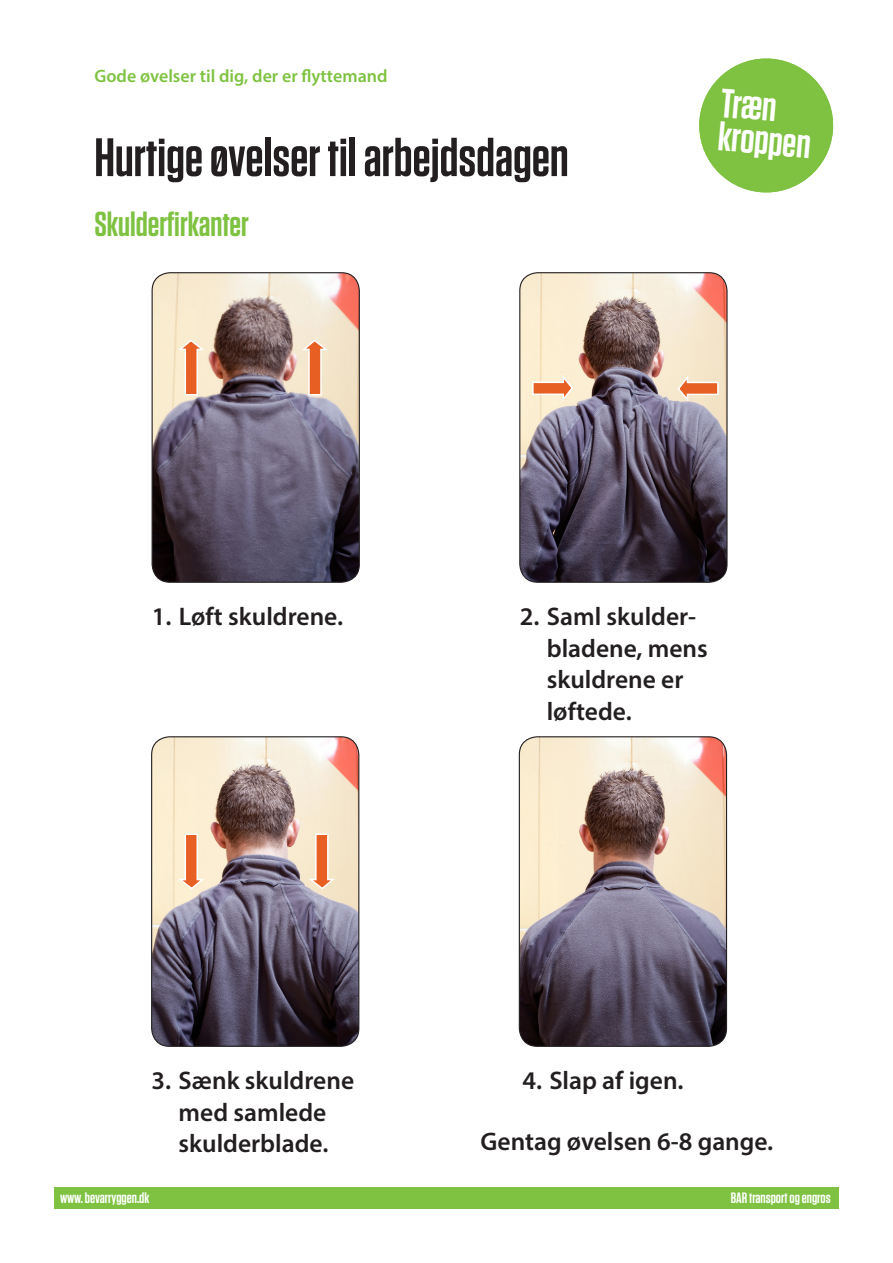
<style>
.page{position:relative;width:893px;height:1263px;background:#fff}
.page>*{position:absolute;margin:0;border:0;box-sizing:border-box;transform-origin:0 0}
.t1{font:600 54px "Tungsten";color:#231f20}
.t2{font:600 40.95px "Tungsten";color:#fff}
.t3{font:600 34.5px "Tungsten";color:#7fc241}
.t4{font:600 25.5px/31.5px "Myriad Pro";color:#231f20}
.t5{font:600 18px "Myriad Pro";color:#7fc241}
.t6{font:600 15px "Tungsten";color:#fff}
</style>
<div class="page">
<div style="left:54px;top:1188px;width:785px;height:21px;background:#7fc241"></div>
<svg style="left:699px;top:58px;width:135px;height:135px"></svg>
<img style="left:152px;top:273px;width:207px;height:309px">
<div style="left:152px;top:272px;width:208px;height:311px;border:1px solid #231f20;border-radius:18px"></div>
<img style="left:520px;top:273px;width:206px;height:309px">
<div style="left:519px;top:272px;width:209px;height:311px;border:1px solid #231f20;border-radius:18px"></div>
<img style="left:152px;top:737px;width:207px;height:309px">
<div style="left:151px;top:736px;width:208px;height:311px;border:1px solid #231f20;border-radius:18px"></div>
<img style="left:519px;top:737px;width:207px;height:309px">
<div style="left:519px;top:736px;width:208px;height:311px;border:1px solid #231f20;border-radius:18px"></div>
<svg style="left:176px;top:338px;width:31px;height:58px;background:#f4c3a1"></svg>
<svg style="left:306px;top:833px;width:31px;height:58px;background:#f2c09e"></svg>
<svg style="left:300px;top:338px;width:30px;height:58px;background:#f1bf9e"></svg>
<svg style="left:176px;top:833px;width:30px;height:58px;background:#f6c3a1"></svg>
<svg style="left:531px;top:373px;width:43px;height:31px"></svg>
<svg style="left:676px;top:373px;width:43px;height:31px"></svg>
<p class="t5" style="left:94px;top:64px;width:295px">Gode øvelser til dig, der er flyttemand</p>
<p class="t1" style="left:94px;top:129px;width:476px">Hurtige øvelser til arbejdsdagen</p>
<p class="t3" style="left:94px;top:206px;width:156px">Skulderfirkanter</p>
<p class="t2" style="left:723px;top:81px;width:57px;rotate:5deg">Træn</p>
<p class="t2" style="left:720px;top:115px;width:94px;rotate:5deg">kroppen</p>
<p class="t4" style="left:152px;top:600px;width:193px">1. Løft skuldrene.</p>
<p class="t4" style="left:547px;top:600px;width:163px;text-indent:-27px">2. Saml skulder&shy;bladene, mens skuldrene er løftede.</p>
<p class="t4" style="left:152px;top:1064px;width:204px;text-align:center">3. Sænk skuldrene med samlede skulderblade.</p>
<p class="t4" style="left:522px;top:1064px;width:163px">4. Slap af igen.</p>
<p class="t4" style="left:480px;top:1125px;width:294px">Gentag øvelsen 6-8 gange.</p>
<p class="t6" style="left:60px;top:1190px;width:91px">www. bevarryggen.dk</p>
<p class="t6" style="left:731px;top:1190px;width:101px">BAR transport og engros</p>
</div>
